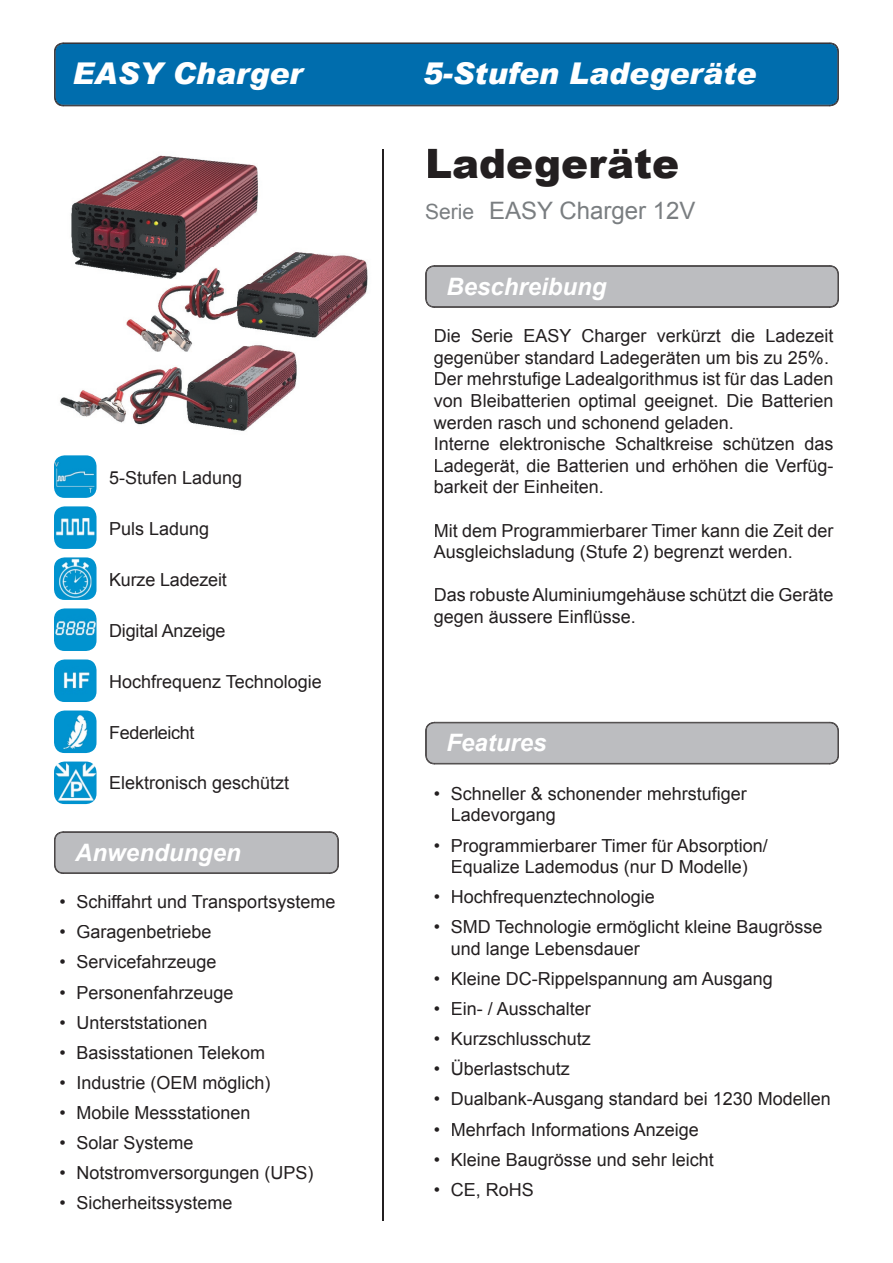
<style>
.page{position:relative;width:893px;height:1263px;background:#fff}
.page>*{position:absolute;margin:0;border:0;box-sizing:border-box;transform-origin:0 0}
.t1{font:900 40.5px "Arial";color:#231f20}
.t2{font:italic 900 30px "Arial";color:#fff}
.t3{font:italic 700 24px "Arial";color:#fff}
.t4{font:24px "Arial";color:#7a7e81}
.t5{font:18px/21.6px "Arial";color:#231f20}
.t6{font:18px "Arial";letter-spacing:-.02em;color:#231f20}
.s1{font-size:21px}
</style>
<div class="page">
<hr style="left:383px;top:149px;width:1px;height:1071px;background:#231f20">
<svg style="left:54px;top:831px;width:285px;height:43px;background:#b2b3b6"></svg>
<svg style="left:425px;top:265px;width:414px;height:43px;background:#b2b3b5"></svg>
<svg style="left:425px;top:722px;width:414px;height:42px;background:#b5b6b8"></svg>
<div style="left:55px;top:43px;width:783px;height:63px;background:#006dad"></div>
<img style="left:71px;top:155px;width:187px;height:117px">
<img style="left:60px;top:357px;width:237px;height:74px">
<img style="left:126px;top:252px;width:242px;height:90px">
<img style="left:123px;top:248px;width:139px;height:36px">
<img style="left:147px;top:342px;width:149px;height:15px">
<img style="left:54px;top:761px;width:43px;height:43px">
<img style="left:54px;top:455px;width:43px;height:43px">
<img style="left:54px;top:506px;width:43px;height:43px">
<img style="left:54px;top:557px;width:43px;height:43px">
<img style="left:54px;top:608px;width:43px;height:43px">
<img style="left:54px;top:710px;width:43px;height:43px">
<img style="left:54px;top:659px;width:43px;height:43px">
<h2 class="t2" style="left:72px;top:55px;width:232px">EASY Charger</h2>
<h2 class="t2" style="left:422px;top:55px;width:335px">5-Stufen Ladegeräte</h2>
<p class="t5" style="left:109px;top:467px;width:135px">5-Stufen Ladung</p>
<p class="t5" style="left:109px;top:518px;width:102px">Puls Ladung</p>
<p class="t5" style="left:109px;top:569px;width:119px">Kurze Ladezeit</p>
<p class="t5" style="left:109px;top:620px;width:118px">Digital Anzeige</p>
<p class="t5" style="left:109px;top:671px;width:214px">Hochfrequenz Technologie</p>
<p class="t6" style="left:109px;top:720px;width:87px">Federleicht</p>
<p class="t5" style="left:109px;top:772px;width:182px">Elektronisch geschützt</p>
<h3 class="t3" style="left:75px;top:836px;width:167px">Anwendungen</h3>
<p class="t5" style="left:60px;top:891px;width:277px">• Schiffahrt und Transportsysteme</p>
<p class="t5" style="left:60px;top:921px;width:154px">• Garagenbetriebe</p>
<p class="t5" style="left:60px;top:951px;width:159px">• Servicefahrzeuge</p>
<p class="t5" style="left:60px;top:982px;width:176px">• Personenfahrzeuge</p>
<p class="t5" style="left:60px;top:1012px;width:150px">• Unterststationen</p>
<p class="t5" style="left:60px;top:1042px;width:207px">• Basisstationen Telekom</p>
<p class="t5" style="left:60px;top:1072px;width:213px">• Industrie (OEM möglich)</p>
<p class="t5" style="left:60px;top:1102px;width:193px">• Mobile Messstationen</p>
<p class="t5" style="left:60px;top:1132px;width:136px">• Solar Systeme</p>
<p class="t5" style="left:60px;top:1162px;width:256px">• Notstromversorgungen (UPS)</p>
<p class="t5" style="left:60px;top:1192px;width:175px">• Sicherheitssysteme</p>
<h1 class="t1" style="left:425px;top:134px;width:255px">Ladegeräte</h1>
<h3 class="t4" style="left:425px;top:195px;width:272px"><span class="s1">Serie</span> EASY Charger 12V</h3>
<h3 class="t3" style="left:447px;top:270px;width:162px">Beschreibung</h3>
<p class="t5" style="left:434px;top:325px;width:401px">Die Serie EASY Charger verkürzt die Ladezeit gegenüber standard Ladegeräten um bis zu 25%.<br>Der mehrstufige Ladealgorithmus ist für das Laden von Bleibatterien optimal geeignet. Die Batterien werden rasch und schonend geladen.<br>Interne elektronische Schaltkreise schützen das Ladegerät, die Batterien und erhöhen die Verfüg&shy;barkeit der Einheiten.</p>
<p class="t5" style="left:434px;top:520px;width:401px">Mit dem Programmierbarer Timer kann die Zeit der<br>Ausgleichsladung (Stufe 2) begrenzt werden.</p>
<p class="t5" style="left:434px;top:584px;width:401px">Das robuste Aluminiumgehäuse schützt die Geräte gegen äussere Einflüsse.</p>
<h3 class="t3" style="left:447px;top:727px;width:102px">Features</h3>
<p class="t5" style="left:451px;top:783px;width:298px;text-indent:-17px">• Schneller &amp; schonender mehrstufiger<br>Ladevorgang</p>
<p class="t5" style="left:434px;top:834px;width:336px;text-align:center">• Programmierbarer Timer für Absorption/<br>Equalize Lademodus (nur D Modelle)</p>
<p class="t5" style="left:434px;top:886px;width:223px">• Hochfrequenztechnologie</p>
<p class="t5" style="left:451px;top:916px;width:373px;text-indent:-17px">• SMD Technologie ermöglicht kleine Baugrösse und lange Lebensdauer</p>
<p class="t5" style="left:434px;top:968px;width:341px">• Kleine DC-Rippelspannung am Ausgang</p>
<p class="t5" style="left:434px;top:998px;width:159px">• Ein- / Ausschalter</p>
<p class="t5" style="left:434px;top:1028px;width:159px">• Kurzschlusschutz</p>
<p class="t5" style="left:434px;top:1058px;width:138px">• Überlastschutz</p>
<p class="t5" style="left:434px;top:1088px;width:399px">• Dualbank-Ausgang standard bei 1230 Modellen</p>
<p class="t5" style="left:434px;top:1119px;width:267px">• Mehrfach Informations Anzeige</p>
<p class="t5" style="left:434px;top:1149px;width:282px">• Kleine Baugrösse und sehr leicht</p>
<p class="t5" style="left:434px;top:1179px;width:102px">• CE, RoHS</p>
</div>
